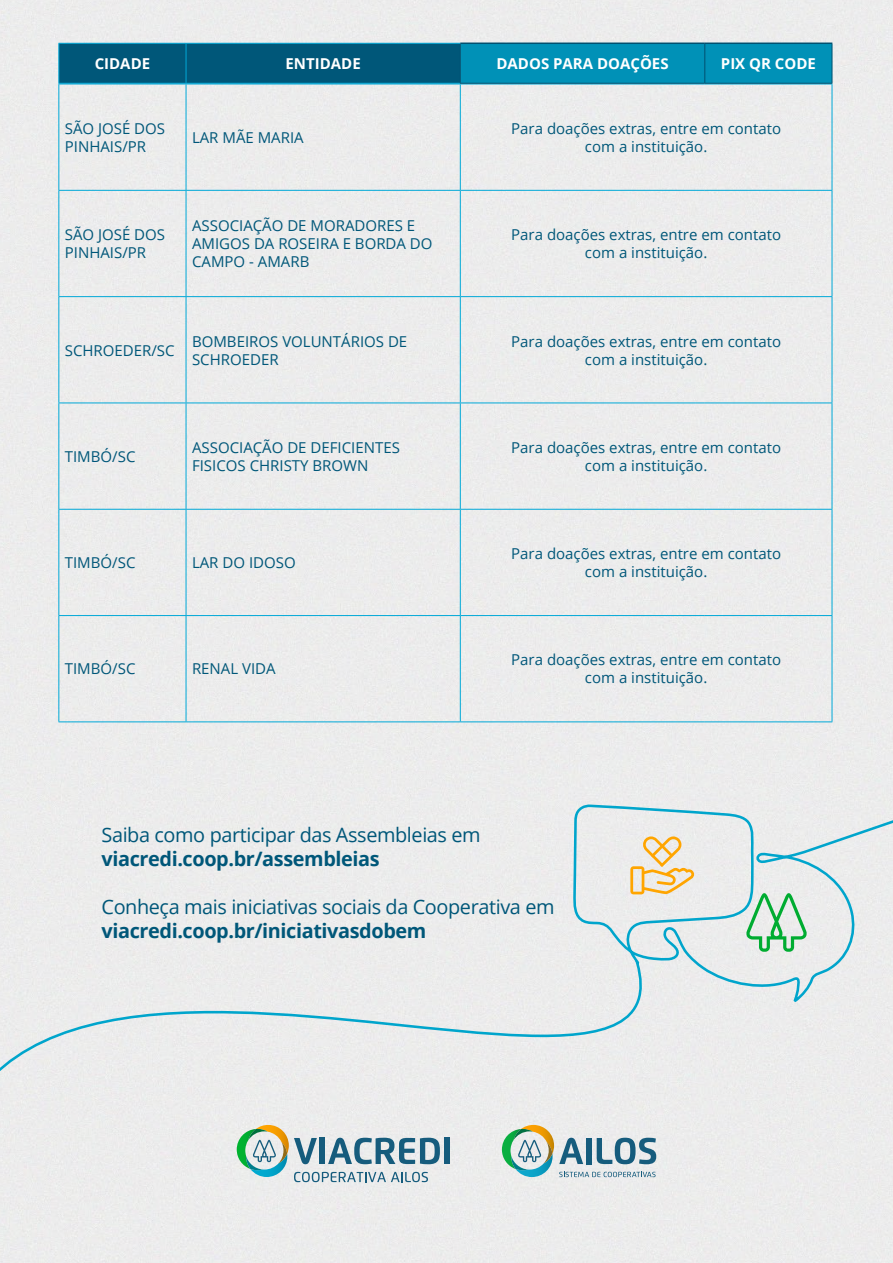
<style>
.page{position:relative;width:893px;height:1263px;background:#fff}
.page>*{position:absolute;margin:0;border:0;box-sizing:border-box;transform-origin:0 0}
.t1{font:19.8px "Open Sans";letter-spacing:-.02em;color:#005779}
.t2{font:700 19.8px "Open Sans";letter-spacing:-.02em;color:#005779}
.t3{font:15px/18px "Open Sans";color:#005779;text-align:center}
.t4{font:700 15px "Open Sans";color:#fff}
</style>
<div class="page">
<div style="left:0;top:0;width:893px;height:684px;background:#ececec"></div>
<hr style="left:58px;top:84px;width:128px;height:1px;background:#00a8d7">
<hr style="left:58px;top:84px;width:1px;height:106px;background:#00a8d7">
<hr style="left:186px;top:84px;width:274px;height:1px;background:#00a8d7">
<hr style="left:186px;top:84px;width:1px;height:106px;background:#00a8d7">
<hr style="left:460px;top:84px;width:245px;height:1px;background:#00a8d7">
<hr style="left:460px;top:84px;width:1px;height:106px;background:#00a8d7">
<hr style="left:705px;top:84px;width:127px;height:1px;background:#00a8d7">
<hr style="left:832px;top:84px;width:1px;height:106px;background:#00a8d7">
<hr style="left:58px;top:190px;width:128px;height:1px;background:#00a8d7">
<hr style="left:58px;top:191px;width:1px;height:105px;background:#00a8d7">
<hr style="left:186px;top:190px;width:274px;height:1px;background:#00a8d7">
<hr style="left:186px;top:191px;width:1px;height:105px;background:#00a8d7">
<hr style="left:460px;top:190px;width:245px;height:1px;background:#00a8d7">
<hr style="left:460px;top:191px;width:1px;height:105px;background:#00a8d7">
<hr style="left:705px;top:190px;width:127px;height:1px;background:#00a8d7">
<hr style="left:832px;top:191px;width:1px;height:105px;background:#00a8d7">
<hr style="left:58px;top:296px;width:128px;height:1px;background:#00a8d7">
<hr style="left:58px;top:297px;width:1px;height:106px;background:#00a8d7">
<hr style="left:186px;top:296px;width:274px;height:1px;background:#00a8d7">
<hr style="left:186px;top:297px;width:1px;height:106px;background:#00a8d7">
<hr style="left:460px;top:296px;width:245px;height:1px;background:#00a8d7">
<hr style="left:460px;top:297px;width:1px;height:106px;background:#00a8d7">
<hr style="left:705px;top:296px;width:127px;height:1px;background:#00a8d7">
<hr style="left:832px;top:297px;width:1px;height:106px;background:#00a8d7">
<hr style="left:58px;top:403px;width:128px;height:1px;background:#00a8d7">
<hr style="left:58px;top:403px;width:1px;height:106px;background:#00a8d7">
<hr style="left:186px;top:403px;width:274px;height:1px;background:#00a8d7">
<hr style="left:186px;top:403px;width:1px;height:106px;background:#00a8d7">
<hr style="left:460px;top:403px;width:245px;height:1px;background:#00a8d7">
<hr style="left:460px;top:403px;width:1px;height:106px;background:#00a8d7">
<hr style="left:705px;top:403px;width:127px;height:1px;background:#00a8d7">
<hr style="left:832px;top:403px;width:1px;height:106px;background:#00a8d7">
<hr style="left:58px;top:509px;width:128px;height:1px;background:#00a8d7">
<hr style="left:58px;top:510px;width:1px;height:105px;background:#00a8d7">
<hr style="left:186px;top:509px;width:274px;height:1px;background:#00a8d7">
<hr style="left:186px;top:510px;width:1px;height:105px;background:#00a8d7">
<hr style="left:460px;top:509px;width:245px;height:1px;background:#00a8d7">
<hr style="left:460px;top:510px;width:1px;height:105px;background:#00a8d7">
<hr style="left:705px;top:509px;width:127px;height:1px;background:#00a8d7">
<hr style="left:832px;top:510px;width:1px;height:105px;background:#00a8d7">
<hr style="left:58px;top:615px;width:128px;height:1px;background:#00a8d7">
<hr style="left:58px;top:616px;width:1px;height:105px;background:#00a8d7">
<hr style="left:186px;top:615px;width:274px;height:1px;background:#00a8d7">
<hr style="left:186px;top:616px;width:1px;height:105px;background:#00a8d7">
<hr style="left:460px;top:615px;width:245px;height:1px;background:#00a8d7">
<hr style="left:460px;top:616px;width:1px;height:105px;background:#00a8d7">
<hr style="left:705px;top:615px;width:127px;height:1px;background:#00a8d7">
<hr style="left:832px;top:616px;width:1px;height:105px;background:#00a8d7">
<div style="left:0;top:684px;width:893px;height:579px;background:#ececec"></div>
<svg style="left:746px;top:893px;width:61px;height:59px;background:#aedbbd"></svg>
<svg style="left:630px;top:836px;width:64px;height:58px;background:#f0dab1"></svg>
<svg style="left:59px;top:44px;width:773px;height:39px;background:#007397"></svg>
<hr style="left:58px;top:43px;width:128px;height:1px;background:#00a8d7">
<hr style="left:58px;top:44px;width:1px;height:39px;background:#00a8d7">
<hr style="left:186px;top:43px;width:274px;height:1px;background:#00a8d7">
<hr style="left:186px;top:44px;width:1px;height:39px;background:#00a8d7">
<hr style="left:58px;top:83px;width:128px;height:1px;background:#00a8d7">
<hr style="left:186px;top:83px;width:274px;height:1px;background:#00a8d7">
<hr style="left:460px;top:43px;width:245px;height:1px;background:#005170">
<hr style="left:705px;top:43px;width:127px;height:1px;background:#005170">
<hr style="left:460px;top:44px;width:1px;height:39px;background:#005170">
<hr style="left:704px;top:44px;width:1px;height:39px;background:#005170">
<hr style="left:832px;top:44px;width:1px;height:39px;background:#005170">
<hr style="left:460px;top:83px;width:245px;height:1px;background:#005170">
<hr style="left:705px;top:83px;width:127px;height:1px;background:#005170">
<p class="t4" style="left:95px;top:53px;width:57px">CIDADE</p>
<p class="t4" style="left:286px;top:53px;width:77px">ENTIDADE</p>
<p class="t4" style="left:496px;top:53px;width:174px">DADOS PARA DOAÇÕES</p>
<p class="t4" style="left:721px;top:53px;width:97px">PIX QR CODE</p>
<p class="t3" style="left:65px;top:119px;width:102px;text-align:left">SÃO JOSÉ DOS<br>PINHAIS/PR</p>
<p class="t3" style="left:192px;top:128px;width:113px">LAR MÃE MARIA</p>
<p class="t3" style="left:511px;top:119px;width:271px">Para doações extras, entre em contato com a instituição.</p>
<p class="t3" style="left:65px;top:225px;width:102px;text-align:left">SÃO JOSÉ DOS<br>PINHAIS/PR</p>
<p class="t3" style="left:192px;top:216px;width:242px;text-align:left">ASSOCIAÇÃO DE MORADORES E<br>AMIGOS DA ROSEIRA E BORDA DO<br>CAMPO - AMARB</p>
<p class="t3" style="left:511px;top:225px;width:271px">Para doações extras, entre em contato com a instituição.</p>
<p class="t3" style="left:65px;top:341px;width:111px">SCHROEDER/SC</p>
<p class="t3" style="left:192px;top:332px;width:217px;text-align:left">BOMBEIROS VOLUNTÁRIOS DE<br>SCHROEDER</p>
<p class="t3" style="left:511px;top:332px;width:271px">Para doações extras, entre em contato com a instituição.</p>
<p class="t3" style="left:65px;top:447px;width:72px">TIMBÓ/SC</p>
<p class="t3" style="left:192px;top:438px;width:209px;text-align:left">ASSOCIAÇÃO DE DEFICIENTES<br>FISICOS CHRISTY BROWN</p>
<p class="t3" style="left:511px;top:438px;width:271px">Para doações extras, entre em contato com a instituição.</p>
<p class="t3" style="left:65px;top:553px;width:72px">TIMBÓ/SC</p>
<p class="t3" style="left:192px;top:553px;width:105px">LAR DO IDOSO</p>
<p class="t3" style="left:511px;top:544px;width:271px">Para doações extras, entre em contato com a instituição.</p>
<p class="t3" style="left:65px;top:660px;width:72px">TIMBÓ/SC</p>
<p class="t3" style="left:192px;top:660px;width:85px">RENAL VIDA</p>
<p class="t3" style="left:511px;top:651px;width:271px">Para doações extras, entre em contato com a instituição.</p>
<h1 class="t1" style="left:102px;top:821px;width:381px">Saiba como participar das Assembleias em</h1>
<h1 class="t2" style="left:102px;top:845px;width:280px">viacredi.coop.br/assembleias</h1>
<h1 class="t1" style="left:102px;top:893px;width:455px">Conheça mais iniciativas sociais da Cooperativa em</h1>
<h1 class="t2" style="left:102px;top:916px;width:326px">viacredi.coop.br/iniciativasdobem</h1>
</div>
